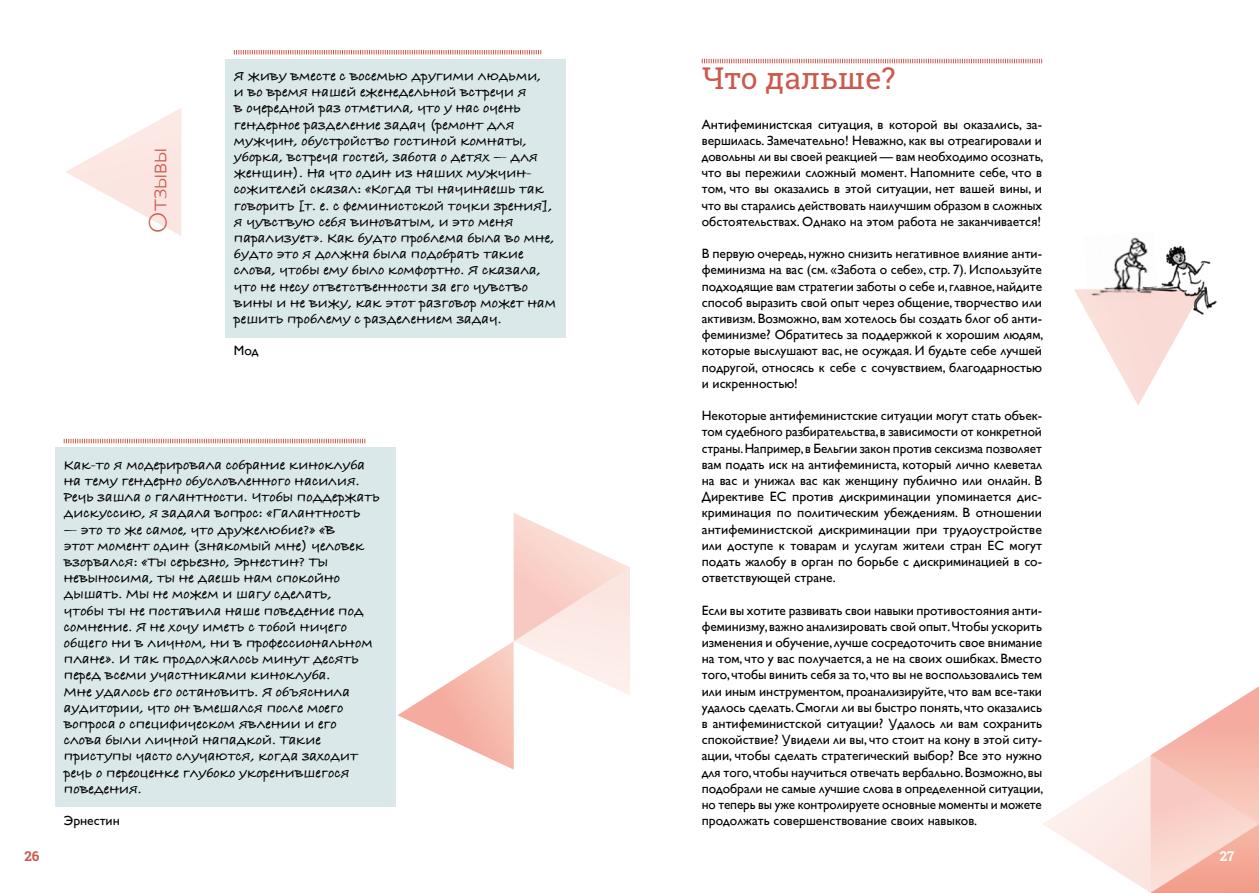
<style>
.page{position:relative;width:1259px;height:893px;background:#fff}
.page>*{position:absolute;margin:0;border:0;box-sizing:border-box;transform-origin:0 0}
.t1{font:30px "Roboto Slab";color:#cc594d}
.t2{font:300 25.65px "Gill Sans";color:#cc594d}
.t3{font:700 15px/16.2px "Bradley Hand ITCTT";color:#000}
.t4{font:13.5px/16.2px "Gill Sans";color:#000;text-align:justify}
.t5{font:700 13.5px "Roboto Slab";color:#cc594d}
.t6{font:700 13.5px "Roboto Slab";color:#fff}
</style>
<div class="page">
<svg style="left:1043px;top:686px;width:216px;height:207px"></svg>
<svg style="left:66px;top:108px;width:115px;height:128px"></svg>
<svg style="left:397px;top:513px;width:233px;height:257px"></svg>
<img style="left:1113px;top:237px;width:31px;height:47px">
<svg style="left:1074px;top:284px;width:113px;height:122px"></svg>
<img style="left:1136px;top:243px;width:81px;height:74px">
<svg style="left:702px;top:59px;width:340px;height:4px"></svg>
<div style="left:225px;top:59px;width:341px;height:278px;background:#dbe8e9"></div>
<svg style="left:234px;top:50px;width:307px;height:4px"></svg>
<div style="left:55px;top:448px;width:340px;height:359px;background:#dbe8e9"></div>
<svg style="left:64px;top:439px;width:301px;height:4px"></svg>
<h2 class="t2" style="left:138px;top:233px;width:86px;rotate:-90deg">Отзывы</h2>
<p class="t3" style="left:234px;top:67px;width:324px">Я живу вместе с восемью другими людьми,<br>и во время нашей еженедельной встречи я<br>в очередной раз отметила, что у нас очень гендерное разделение задач (ремонт для мужчин, обустройство гостиной комнаты, уборка, встреча гостей, забота о детях — для женщин). На что один из наших мужчин&shy;сожителей сказал: «Когда ты начинаешь так говорить [т. е. с феминистской точки зрения], я чувствую себя виноватым, и это меня парализует». Как будто проблема была во мне, будто это я должна была подобрать такие слова, чтобы ему было комфортно. Я сказала, что не несу ответственности за его чувство вины и не вижу, как этот разговор может нам решить проблему с разделением задач.</p>
<p class="t4" style="left:234px;top:343px;width:26px">Мод</p>
<p class="t3" style="left:64px;top:456px;width:317px">Как-то я модерировала собрание киноклуба на тему гендерно обусловленного насилия.<br>Речь зашла о галантности. Чтобы поддержать дискуссию, я задала вопрос: «Галантность</p>
<p class="t3" style="left:64px;top:521px;width:310px">— это то же самое, что дружелюбие?» «В<br>этот момент один (знакомый мне) человек взорвался: «Ты серьезно, Эрнестин? Ты невыносима, ты не даешь нам спокойно дышать. Мы не можем и шагу сделать, чтобы ты не поставила наше поведение под сомнение. Я не хочу иметь с тобой ничего общего ни в личном, ни в профессиональном плане». И так продолжалось минут десять перед всеми участниками киноклуба.<br>Мне удалось его остановить. Я объяснила аудитории, что он вмешался после моего вопроса о специфическом явлении и его слова были личной нападкой. Такие приступы часто случаются, когда заходит речь о переоценке глубоко укоренившегося поведения.</p>
<p class="t4" style="left:64px;top:812px;width:58px">Эрнестин</p>
<h1 class="t1" style="left:702px;top:57px;width:195px">Что дальше?</h1>
<p class="t4" style="left:702px;top:116px;width:343px">Антифеминистская ситуация, в которой вы оказались, за&shy;вершилась. Замечательно! Неважно, как вы отреагировали и довольны ли вы своей реакцией — вам необходимо осознать, что вы пережили сложный момент. Напомните себе, что в том, что вы оказались в этой ситуации, нет вашей вины, и что вы старались действовать наилучшим образом в сложных обстоятельствах. Однако на этом работа не заканчивается!</p>
<p class="t4" style="left:702px;top:245px;width:343px">В первую очередь, нужно снизить негативное влияние анти&shy;феминизма на вас (см. «Забота о себе», стр. 7). Используйте подходящие вам стратегии заботы о себе и, главное, найдите способ выразить свой опыт через общение, творчество или активизм. Возможно, вам хотелось бы создать блог об анти&shy;феминизме? Обратитесь за поддержкой к хорошим людям, которые выслушают вас, не осуждая. И будьте себе лучшей подругой, относясь к себе с сочувствием, благодарностью и искренностью!</p>
<p class="t4" style="left:702px;top:407px;width:342px">Некоторые антифеминистские ситуации могут стать объек&shy;том судебного разбирательства, в зависимости от конкретной страны. Например, в Бельгии закон против сексизма позволяет вам подать иск на антифеминиста, который лично клеветал на вас и унижал вас как женщину публично или онлайн. В Директиве ЕС против дискриминации упоминается дис&shy;криминация по политическим убеждениям. В отношении антифеминистской дискриминации при трудоустройстве или доступе к товарам и услугам жители стран ЕС могут подать жалобу в орган по борьбе с дискриминацией в со&shy;ответствующей стране.</p>
<p class="t4" style="left:702px;top:602px;width:343px;text-align:left">Если вы хотите развивать свои навыки противостояния анти&shy;феминизму, важно анализировать свой опыт. Чтобы ускорить изменения и обучение, лучше сосредоточить свое внимание на том, что у вас получается, а не на своих ошибках. Вместо того, чтобы винить себя за то, что вы не воспользовались тем или иным инструментом, проанализируйте, что вам все-таки удалось сделать. Смогли ли вы быстро понять, что оказались в антифеминистской ситуации? Удалось ли вам сохранить спокойствие? Увидели ли вы, что стоит на кону в этой ситу&shy;ации, чтобы сделать стратегический выбор? Все это нужно для того, чтобы научиться отвечать вербально. Возможно, вы подобрали не самые лучшие слова в определенной ситуации, но теперь вы уже контролируете основные моменты и можете продолжать совершенствование своих навыков.</p>
<p class="t5" style="left:24px;top:847px;width:17px">26</p>
<p class="t6" style="left:1219px;top:847px;width:16px">27</p>
</div>
